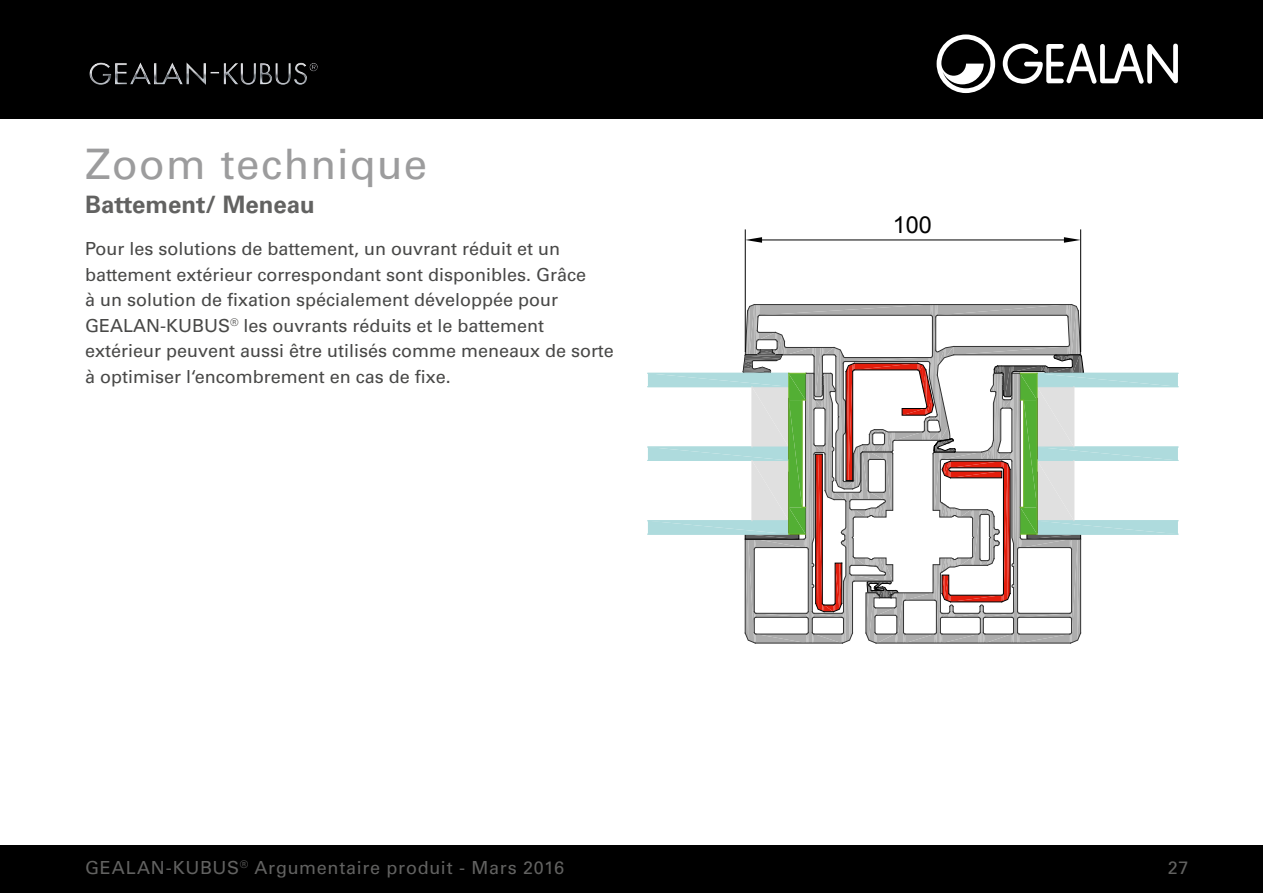
<style>
.page{position:relative;width:1263px;height:893px;background:#fff}
.page>*{position:absolute;margin:0;border:0;box-sizing:border-box;transform-origin:0 0}
.t1{font:42px "Univers LT";letter-spacing:.03em;color:#9c9c9d}
.t2{font:700 24px "Univers LT";color:#626261}
.t3{font:23.4px "Arial";color:#020202}
.t4{font:18px/25.5px "Univers LT";color:#484847}
.t5{font:18px "Univers LT";letter-spacing:.04em;color:#626261}
</style>
<div class="page">
<div style="left:0;top:845px;width:1263px;height:48px;background:#000"></div>
<svg style="left:648px;top:304px;width:530px;height:340px"></svg>
<hr style="left:745px;top:230px;width:1px;height:121px;background:#020202">
<hr style="left:1080px;top:230px;width:1px;height:121px;background:#020202">
<hr style="left:762px;top:240px;width:302px;height:1px;background:#020202">
<svg style="left:745px;top:237px;width:17px;height:6px"></svg>
<svg style="left:1064px;top:237px;width:17px;height:6px"></svg>
<div style="left:0;top:0;width:1263px;height:119px;background:#000"></div>
<svg style="left:936px;top:35px;width:59px;height:58px"></svg>
<svg style="left:1003px;top:43px;width:175px;height:41px"></svg>
<img style="left:89px;top:62px;width:229px;height:23px">
<h1 class="t1" style="left:85px;top:139px;width:344px">Zoom technique</h1>
<h2 class="t2" style="left:85px;top:190px;width:231px">Battement/ Meneau</h2>
<p class="t4" style="left:85px;top:236px;width:530px">Pour les solutions de battement, un ouvrant réduit et un battement extérieur correspondant sont disponibles. Grâce<br>à un solution de fixation spécialement développée pour GEALAN-KUBUS<sup>®</sup> les ouvrants réduits et le battement extérieur peuvent aussi être utilisés comme meneaux de sorte à optimiser l‘encombrement en cas de fixe.</p>
<p class="t3" style="left:893px;top:209px;width:41px">100</p>
<p class="t5" style="left:85px;top:857px;width:480px">GEALAN-KUBUS<sup>®</sup> Argumentaire produit - Mars 2016</p>
<p class="t5" style="left:1168px;top:857px;width:22px">27</p>
</div>
